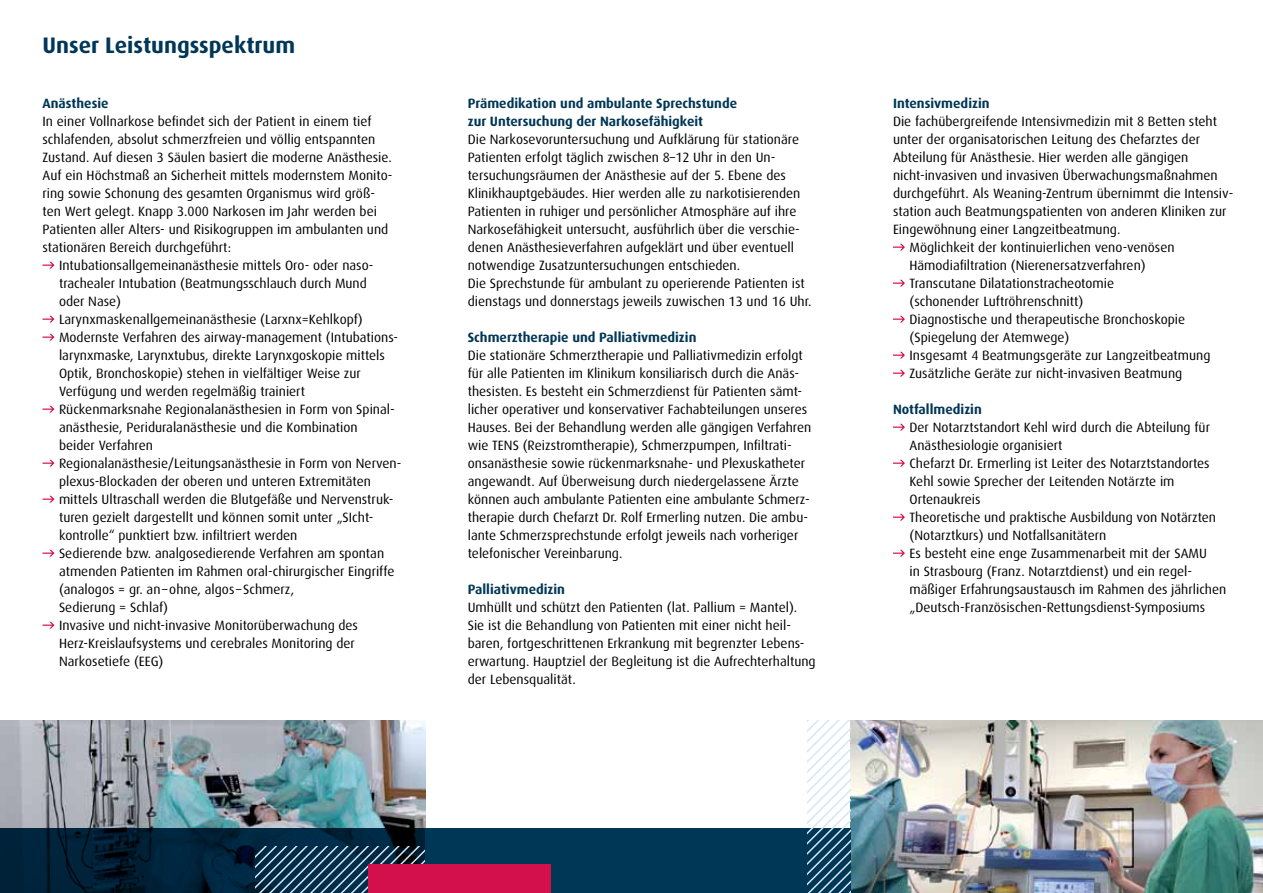
<style>
.page{position:relative;width:1263px;height:893px;background:#fff}
.page>*{position:absolute;margin:0;border:0;box-sizing:border-box;transform-origin:0 0}
.t1{font:700 22.5px "Dax Pro";color:#003756}
.t2{font:13.5px/18px "Dax Pro";color:#000}
.t3{font:700 13.5px/18px "Dax Pro";color:#003756}
</style>
<div class="page">
<img style="left:0;top:720px;width:425px;height:108px">
<svg style="left:0;top:828px;width:425px;height:65px;fill:#00233a"></svg>
<svg style="left:893px;top:244px;width:12px;height:7px"></svg>
<svg style="left:893px;top:280px;width:12px;height:7px"></svg>
<svg style="left:893px;top:316px;width:12px;height:7px"></svg>
<svg style="left:893px;top:352px;width:12px;height:7px"></svg>
<svg style="left:893px;top:370px;width:12px;height:7px"></svg>
<svg style="left:893px;top:424px;width:12px;height:7px"></svg>
<svg style="left:893px;top:460px;width:12px;height:7px"></svg>
<svg style="left:893px;top:514px;width:12px;height:7px"></svg>
<svg style="left:893px;top:550px;width:12px;height:7px"></svg>
<svg style="left:43px;top:262px;width:11px;height:7px"></svg>
<svg style="left:43px;top:316px;width:11px;height:7px"></svg>
<svg style="left:43px;top:334px;width:11px;height:7px"></svg>
<svg style="left:43px;top:406px;width:11px;height:7px"></svg>
<svg style="left:43px;top:460px;width:11px;height:7px"></svg>
<svg style="left:43px;top:496px;width:11px;height:7px"></svg>
<svg style="left:43px;top:550px;width:11px;height:7px"></svg>
<svg style="left:43px;top:622px;width:11px;height:7px"></svg>
<img style="left:850px;top:720px;width:413px;height:173px">
<svg style="left:255px;top:847px;width:170px;height:46px"></svg>
<div style="left:425px;top:828px;width:425px;height:65px;background:#003756"></div>
<div style="left:368px;top:864px;width:182px;height:29px;background:#d30f4c"></div>
<svg style="left:808px;top:720px;width:42px;height:173px"></svg>
<h1 class="t1" style="left:43px;top:31px;width:254px">Unser Leistungsspektrum</h1>
<p class="t3" style="left:43px;top:94px;width:68px">Anästhesie</p>
<p class="t2" style="left:43px;top:112px;width:352px">In einer Vollnarkose befindet sich der Patient in einem tief schlafenden, absolut schmerzfreien und völlig entspannten Zustand. Auf diesen 3 Säulen basiert die moderne Anästhesie.<br>Auf ein Höchstmaß an Sicherheit mittels modernstem Monito&shy;ring sowie Schonung des gesamten Organismus wird größ&shy;ten Wert gelegt. Knapp 3.000 Narkosen im Jahr werden bei Patienten aller Alters- und Risikogruppen im ambulanten und stationären Bereich durchgeführt:</p>
<p class="t2" style="left:59px;top:256px;width:344px">Intubationsallgemeinanästhesie mittels Oro- oder naso&shy;trachealer Intubation (Beatmungsschlauch durch Mund<br>oder Nase)<br>Larynxmaskenallgemeinanästhesie (Larxnx=Kehlkopf)<br>Modernste Verfahren des airway-management (Intubations&shy;larynxmaske, Larynxtubus, direkte Larynxgoskopie mittels Optik, Bronchoskopie) stehen in vielfältiger Weise zur Verfügung und werden regelmäßig trainiert Rückenmarksnahe Regionalanästhesien in Form von Spinal&shy;anästhesie, Periduralanästhesie und die Kombination<br>beider Verfahren<br>Regionalanästhesie/Leitungsanästhesie in Form von Nerven&shy;plexus-Blockaden der oberen und unteren Extremitäten mittels Ultraschall werden die Blutgefäße und Nervenstruk&shy;turen gezielt dargestellt und können somit unter „SIcht&shy;kontrolle“ punktiert bzw. infiltriert werden<br>Sedierende bzw. analgosedierende Verfahren am spontan atmenden Patienten im Rahmen oral-chirurgischer Eingriffe (analogos = gr. an–ohne, algos – Schmerz,<br>Sedierung = Schlaf)<br>Invasive und nicht-invasive Monitorüberwachung des Herz-Kreislaufsystems und cerebrales Monitoring der Narkosetiefe (EEG)</p>
<p class="t3" style="left:468px;top:94px;width:271px">Prämedikation und ambulante Sprechstunde zur Untersuchung der Narkosefähigkeit</p>
<p class="t2" style="left:468px;top:130px;width:345px">Die Narkosevoruntersuchung und Aufklärung für stationäre Patienten erfolgt täglich zwischen 8–12 Uhr in den Un&shy;tersuchungsräumen der Anästhesie auf der 5. Ebene des Klinikhauptgebäudes. Hier werden alle zu narkotisierenden Patienten in ruhiger und persönlicher Atmosphäre auf ihre Narkosefähigkeit untersucht, ausführlich über die verschie&shy;denen Anästhesieverfahren aufgeklärt und über eventuell notwendige Zusatzuntersuchungen entschieden.<br>Die Sprechstunde für ambulant zu operierende Patienten ist dienstags und donnerstags jeweils zuwischen 13 und 16 Uhr.</p>
<p class="t3" style="left:468px;top:328px;width:230px">Schmerztherapie und Palliativmedizin</p>
<p class="t2" style="left:468px;top:346px;width:345px">Die stationäre Schmerztherapie und Palliativmedizin erfolgt für alle Patienten im Klinikum konsiliarisch durch die Anäs&shy;thesisten. Es besteht ein Schmerzdienst für Patienten sämt&shy;licher operativer und konservativer Fachabteilungen unseres Hauses. Bei der Behandlung werden alle gängigen Verfahren wie TENS (Reizstromtherapie), Schmerzpumpen, Infiltrati&shy;onsanästhesie sowie rückenmarksnahe- und Plexuskatheter angewandt. Auf Überweisung durch niedergelassene Ärzte können auch ambulante Patienten eine ambulante Schmerz&shy;therapie durch Chefarzt Dr. Rolf Ermerling nutzen. Die ambu&shy;lante Schmerzsprechstunde erfolgt jeweils nach vorheriger telefonischer Vereinbarung.</p>
<p class="t3" style="left:468px;top:580px;width:99px">Palliativmedizin</p>
<p class="t2" style="left:468px;top:598px;width:349px">Umhüllt und schützt den Patienten (lat. Pallium = Mantel).<br>Sie ist die Behandlung von Patienten mit einer nicht heil&shy;baren, fortgeschrittenen Erkrankung mit begrenzter Lebens&shy;erwartung. Hauptziel der Begleitung ist die Aufrechterhaltung der Lebensqualität.</p>
<p class="t3" style="left:893px;top:94px;width:98px">Intensivmedizin</p>
<p class="t2" style="left:893px;top:112px;width:326px">Die fachübergreifende Intensivmedizin mit 8 Betten steht</p>
<p class="t2" style="left:893px;top:130px;width:309px">unter der organisatorischen Leitung des Chefarztes der</p>
<p class="t2" style="left:893px;top:148px;width:297px">Abteilung für Anästhesie. Hier werden alle gängigen</p>
<p class="t2" style="left:893px;top:166px;width:326px">nicht-invasiven und invasiven Überwachungsmaßnahmen</p>
<p class="t2" style="left:893px;top:184px;width:342px">durchgeführt. Als Weaning-Zentrum übernimmt die Intensiv-</p>
<p class="t2" style="left:893px;top:202px;width:335px">station auch Beatmungspatienten von anderen Kliniken zur</p>
<p class="t2" style="left:893px;top:220px;width:229px">Eingewöhnung einer Langzeitbeatmung.</p>
<p class="t2" style="left:909px;top:238px;width:267px">Möglichkeit der kontinuierlichen veno-venösen</p>
<p class="t2" style="left:909px;top:256px;width:238px">Hämodiafiltration (Nierenersatzverfahren)</p>
<p class="t2" style="left:909px;top:274px;width:206px">Transcutane Dilatationstracheotomie</p>
<p class="t2" style="left:909px;top:292px;width:175px">(schonender Luftröhrenschnitt)</p>
<p class="t2" style="left:909px;top:310px;width:277px">Diagnostische und therapeutische Bronchoskopie</p>
<p class="t2" style="left:909px;top:328px;width:161px">(Spiegelung der Atemwege)</p>
<p class="t2" style="left:909px;top:346px;width:302px">Insgesamt 4 Beatmungsgeräte zur Langzeitbeatmung</p>
<p class="t2" style="left:909px;top:364px;width:274px">Zusätzliche Geräte zur nicht-invasiven Beatmung</p>
<p class="t3" style="left:893px;top:400px;width:90px">Notfallmedizin</p>
<p class="t2" style="left:909px;top:418px;width:318px">Der Notarztstandort Kehl wird durch die Abteilung für Anästhesiologie organisiert<br>Chefarzt Dr. Ermerling ist Leiter des Notarztstandortes Kehl sowie Sprecher der Leitenden Notärzte im Ortenaukreis<br>Theoretische und praktische Ausbildung von Notärzten (Notarztkurs) und Notfallsanitätern<br>Es besteht eine enge Zusammenarbeit mit der SAMU<br>in Strasbourg (Franz. Notarztdienst) und ein regel&shy;mäßiger Erfahrungsaustausch im Rahmen des jährlichen „Deutsch-Französischen-Rettungsdienst-Symposiums</p>
</div>
